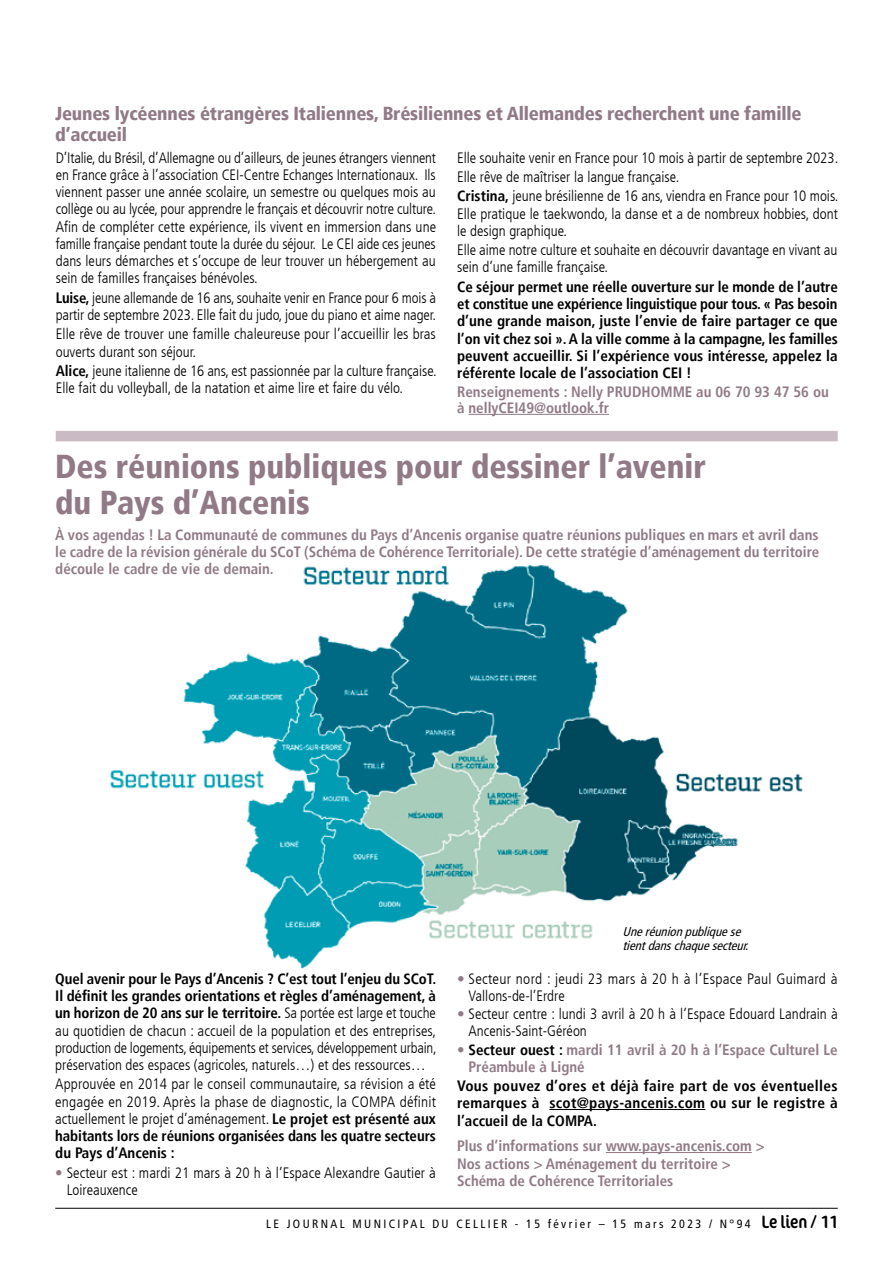
<style>
.page{position:relative;width:893px;height:1263px;background:#fff}
.page>*{position:absolute;margin:0;border:0;box-sizing:border-box;transform-origin:0 0}
.t1{font:900 condensed 33px/36px "Frutiger LT";color:#917a86}
.t2{font:900 condensed 18.75px/20.2px "Frutiger LT";letter-spacing:-.01em;color:#917a86}
.t3{font:300 condensed 15px/17.2px "Frutiger LT";color:#000}
.t4{font:700 condensed 15px/17.2px "Frutiger LT";color:#917a86}
.t5{font:700 condensed 15px/17.2px "Frutiger LT";letter-spacing:.005em;color:#000;text-align:justify}
.t6{font:300 condensed 15px/17.2px "Frutiger LT";letter-spacing:.02em;color:#000}
.t7{font:italic condensed 12.75px/14.2px "Frutiger LT";color:#000}
.t8{font:condensed 12px "Frutiger LT";letter-spacing:.2em;color:#000}
.s1{font-weight:700}
.s2{font-weight:700;color:#917a86}
.s3{color:#000}
.s4{font-family:"Cocon Pro";font-size:18px}
</style>
<div class="page">
<div style="left:56px;top:431px;width:782px;height:10px;background:#c9bac3"></div>
<img style="left:110px;top:565px;width:693px;height:404px">
<hr style="left:55px;top:1208px;width:783px;height:1px;background:#000">
<hr style="left:549px;top:1109px;width:156px;height:1px;background:#000">
<hr style="left:606px;top:1152px;width:146px;height:1px;background:#917a86">
<hr style="left:468px;top:414px;width:141px;height:1px;background:#917a86">
<p class="t2" style="left:55px;top:104px;width:748px">Jeunes lycéennes étrangères Italiennes, Brésiliennes et Allemandes recherchent une famille d’accueil</p>
<p class="t3" style="left:56px;top:149px;width:382px;text-align:justify">D’Italie, du Brésil, d’Allemagne ou d’ailleurs, de jeunes étrangers viennent en France grâce à l’association CEI-Centre Echanges Internationaux. Ils viennent passer une année scolaire, un semestre ou quelques mois au collège ou au lycée, pour apprendre le français et découvrir notre culture.<br>Afin de compléter cette expérience, ils vivent en immersion dans une famille française pendant toute la durée du séjour. Le CEI aide ces jeunes dans leurs démarches et s’occupe de leur trouver un hébergement au sein de familles françaises bénévoles.</p>
<p class="t3" style="left:56px;top:289px;width:382px"><span class="s1">Luise,</span> jeune allemande de 16 ans, souhaite venir en France pour 6 mois à partir de septembre 2023. Elle fait du judo, joue du piano et aime nager.</p>
<p class="t3" style="left:56px;top:326px;width:382px">Elle rêve de trouver une famille chaleureuse pour l’accueillir les bras ouverts durant son séjour.</p>
<p class="t3" style="left:56px;top:362px;width:382px"><span class="s1">Alice,</span> jeune italienne de 16 ans, est passionnée par la culture française.<br>Elle fait du volleyball, de la natation et aime lire et faire du vélo.</p>
<p class="t3" style="left:457px;top:148px;width:383px;line-height:19.4px">Elle souhaite venir en France pour 10 mois à partir de septembre 2023.<br>Elle rêve de maîtriser la langue française.<br><span class="s1">Cristina,</span> jeune brésilienne de 16 ans, viendra en France pour 10 mois.</p>
<p class="t3" style="left:457px;top:205px;width:382px">Elle pratique le taekwondo, la danse et a de nombreux hobbies, dont le design graphique.</p>
<p class="t3" style="left:457px;top:242px;width:382px">Elle aime notre culture et souhaite en découvrir davantage en vivant au sein d’une famille française.</p>
<p class="t5" style="left:457px;top:278px;width:382px">Ce séjour permet une réelle ouverture sur le monde de l’autre et constitue une expérience linguistique pour tous. « Pas besoin d’une grande maison, juste l’envie de faire partager ce que l’on vit chez soi ». A la ville comme à la campagne, les familles peuvent accueillir. Si l’expérience vous intéresse, appelez la référente locale de l’association CEI !</p>
<p class="t4" style="left:457px;top:383px;width:373px;line-height:16.5px">Renseignements : Nelly PRUDHOMME au 06 70 93 47 56 ou à nellyCEI49@outlook.fr</p>
<h1 class="t1" style="left:55px;top:449px;width:652px">Des réunions publiques pour dessiner l’avenir du Pays d’Ancenis</h1>
<p class="t4" style="left:55px;top:526px;width:765px;text-align:justify">À vos agendas ! La Communauté de communes du Pays d’Ancenis organise quatre réunions publiques en mars et avril dans le cadre de la révision générale du SCoT (Schéma de Cohérence Territoriale). De cette stratégie d’aménagement du territoire découle le cadre de vie de demain.</p>
<p class="t3" style="left:55px;top:970px;width:383px;text-align:justify"><span class="s1">Quel avenir pour le Pays d’Ancenis ? C’est tout l’enjeu du SCoT.<br>Il définit les grandes orientations et règles d’aménagement, à un horizon de 20 ans sur le territoire.</span> Sa portée est large et touche au quotidien de chacun : accueil de la population et des entreprises, production de logements, équipements et services, développement urbain, préservation des espaces (agricoles, naturels…) et des ressources…</p>
<p class="t3" style="left:55px;top:1076px;width:382px;text-align:justify">Approuvée en 2014 par le conseil communautaire, sa révision a été engagée en 2019. Après la phase de diagnostic, la COMPA définit actuellement le projet d’aménagement. <span class="s1">Le projet est présenté aux habitants lors de réunions organisées dans les quatre secteurs du Pays d’Ancenis :</span></p>
<p class="t3" style="left:67px;top:1164px;width:371px;text-indent:-11px"><span class="s2">•</span> Secteur est : mardi 21 mars à 20 h à l’Espace Alexandre Gautier à<br>Loireauxence</p>
<p class="t7" style="left:622px;top:924px;width:131px">Uneréunionpubliquese tientdanschaquesecteur.</p>
<p class="t6" style="left:468px;top:970px;width:371px;text-indent:-11px"><span class="s2">•</span> Secteur nord : jeudi 23 mars à 20 h à l’Espace Paul Guimard à<br>Vallons-de-l’Erdre</p>
<p class="t3" style="left:468px;top:1005px;width:371px;text-indent:-11px"><span class="s2">•</span> Secteur centre : lundi 3 avril à 20 h à l’Espace Edouard Landrain à<br>Ancenis-Saint-Géréon</p>
<p class="t4" style="left:468px;top:1041px;width:371px;text-indent:-11px">• <span class="s3">Secteur ouest :</span> mardi 11 avril à 20 h à l’Espace Culturel Le<br>Préambule à Ligné</p>
<p class="t5" style="left:457px;top:1077px;width:382px">Vous pouvez d’ores et déjà faire part de vos éventuelles remarques à scot@pays-ancenis.com ou sur le registre à l’accueil de la COMPA.</p>
<p class="t4" style="left:457px;top:1137px;width:309px">Plus d’informations sur www.pays-ancenis.com &gt;<br>Nos actions &gt; Aménagement du territoire &gt;<br>Schéma de Cohérence Territoriales</p>
<p class="t8" style="left:266px;top:1216px;width:573px">LE JOURNAL MUNICIPAL DU CELLIER - 15 février – 15 mars 2023 / N°94 <span class="s4">Le lien / 11</span></p>
</div>
